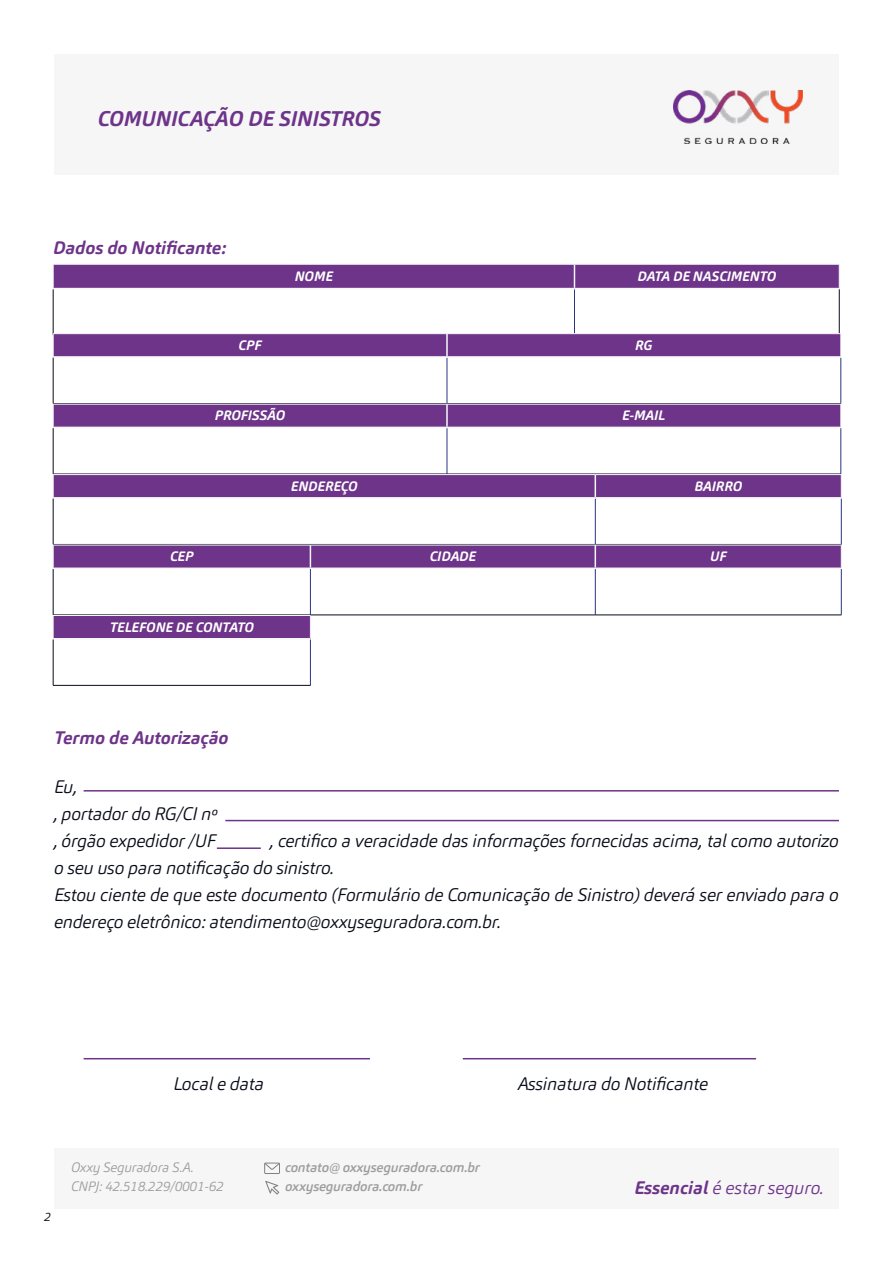
<style>
.page{position:relative;width:893px;height:1263px;background:#fff}
.page>*{position:absolute;margin:0;border:0;box-sizing:border-box;transform-origin:0 0}
.t1{font:italic 700 21px "Carnas";color:#6d348a}
.t2{font:italic 300 18px/27px "Carnas";letter-spacing:-.01em;color:#080b18}
.t3{font:italic 700 18px "Carnas";color:#6d348a}
.t4{font:italic 300 18px "Carnas";color:#6d348a}
.t5{font:italic 700 13.5px "Carnas";color:#fff}
.t6{font:italic 500 13.5px/19.2px "Carnas";letter-spacing:-.01em;color:#9d9d9c}
.t7{font:italic 300 13.5px/19.2px "Carnas";letter-spacing:-.01em;color:#9d9d9c}
.t8{font:italic 300 12px "Carnas";color:#000}
.s1{font-weight:700}
</style>
<div class="page">
<div style="left:54px;top:54px;width:785px;height:120px;background:#f7f6f7"></div>
<img style="left:674px;top:90px;width:129px;height:53px">
<hr style="left:574px;top:289px;width:1px;height:46px;background:#283583">
<svg style="left:53px;top:264px;width:787px;height:25px;background:#733c8e"></svg>
<hr style="left:53px;top:288px;width:521px;height:1px;background:#f7f6f7">
<hr style="left:574px;top:288px;width:265px;height:1px;background:#f7f6f7">
<hr style="left:53px;top:289px;width:1px;height:46px;background:#080b18">
<hr style="left:839px;top:289px;width:1px;height:46px;background:#080b18">
<hr style="left:447px;top:358px;width:1px;height:45px;background:#283583">
<hr style="left:840px;top:358px;width:1px;height:45px;background:#283583">
<hr style="left:53px;top:333px;width:394px;height:1px;background:#f7f6f7">
<hr style="left:447px;top:333px;width:394px;height:1px;background:#f7f6f7">
<div style="left:53px;top:334px;width:788px;height:22px;background:#6d348a"></div>
<hr style="left:446px;top:334px;width:2px;height:22px;background:#f7f6f7">
<hr style="left:53px;top:356px;width:394px;height:2px;background:#f7f6f7">
<hr style="left:447px;top:356px;width:394px;height:2px;background:#f7f6f7">
<hr style="left:53px;top:358px;width:1px;height:45px;background:#080b18">
<hr style="left:53px;top:403px;width:394px;height:1px;background:#080b18">
<hr style="left:447px;top:403px;width:394px;height:1px;background:#080b18">
<hr style="left:447px;top:428px;width:1px;height:46px;background:#283583">
<hr style="left:840px;top:428px;width:1px;height:46px;background:#283583">
<svg style="left:53px;top:404px;width:788px;height:23px;background:#733d8f"></svg>
<hr style="left:446px;top:404px;width:2px;height:23px;background:#f7f6f7">
<hr style="left:53px;top:427px;width:394px;height:1px;background:#f7f6f7">
<hr style="left:447px;top:427px;width:394px;height:1px;background:#f7f6f7">
<hr style="left:53px;top:428px;width:1px;height:46px;background:#080b18">
<hr style="left:595px;top:499px;width:1px;height:45px;background:#283583">
<hr style="left:841px;top:499px;width:1px;height:45px;background:#283583">
<hr style="left:53px;top:474px;width:542px;height:1px;background:#f7f6f7">
<hr style="left:595px;top:474px;width:246px;height:1px;background:#f7f6f7">
<div style="left:53px;top:475px;width:789px;height:23px;background:#6d348a"></div>
<hr style="left:53px;top:497px;width:542px;height:2px;background:#f7f6f7">
<hr style="left:595px;top:497px;width:246px;height:2px;background:#f7f6f7">
<hr style="left:53px;top:499px;width:1px;height:45px;background:#080b18">
<hr style="left:53px;top:544px;width:542px;height:1px;background:#080b18">
<hr style="left:595px;top:544px;width:246px;height:1px;background:#080b18">
<hr style="left:310px;top:569px;width:1px;height:46px;background:#283583">
<hr style="left:595px;top:569px;width:1px;height:46px;background:#283583">
<hr style="left:841px;top:569px;width:1px;height:46px;background:#283583">
<div style="left:53px;top:545px;width:789px;height:23px;background:#6d348a"></div>
<hr style="left:53px;top:567px;width:257px;height:2px;background:#f7f6f7">
<hr style="left:310px;top:567px;width:285px;height:2px;background:#f7f6f7">
<hr style="left:595px;top:567px;width:246px;height:2px;background:#f7f6f7">
<hr style="left:53px;top:569px;width:1px;height:46px;background:#080b18">
<hr style="left:310px;top:615px;width:285px;height:1px;background:#080b18">
<hr style="left:595px;top:615px;width:246px;height:1px;background:#080b18">
<div style="left:53px;top:615px;width:257px;height:24px;background:#6d348a"></div>
<hr style="left:310px;top:639px;width:1px;height:46px;background:#283583">
<hr style="left:53px;top:615px;width:258px;height:1px;background:#f7f6f7">
<svg style="left:53px;top:616px;width:1px;height:22px"></svg>
<svg style="left:310px;top:616px;width:1px;height:22px"></svg>
<hr style="left:53px;top:638px;width:258px;height:1px;background:#f7f6f7">
<hr style="left:53px;top:639px;width:1px;height:46px;background:#080b18">
<hr style="left:53px;top:685px;width:258px;height:1px;background:#080b18">
<hr style="left:84px;top:790px;width:755px;height:1px;background:#6d348a">
<hr style="left:463px;top:1058px;width:293px;height:1px;background:#6d348a">
<hr style="left:84px;top:1058px;width:286px;height:1px;background:#6d348a">
<hr style="left:225px;top:820px;width:614px;height:1px;background:#6d348a">
<hr style="left:217px;top:847px;width:44px;height:2px;background:#6d348a">
<div style="left:54px;top:1148px;width:785px;height:61px;background:#f7f6f7"></div>
<svg style="left:264px;top:1162px;width:16px;height:12px"></svg>
<svg style="left:265px;top:1181px;width:14px;height:13px"></svg>
<p class="t1" style="left:98px;top:105px;width:285px">COMUNICAÇÃO DE SINISTROS</p>
<p class="t3" style="left:53px;top:236px;width:175px">Dados do Notificante:</p>
<p class="t5" style="left:295px;top:267px;width:40px">NOME</p>
<p class="t5" style="left:637px;top:267px;width:140px">DATA DE NASCIMENTO</p>
<p class="t5" style="left:239px;top:337px;width:24px">CPF</p>
<p class="t5" style="left:635px;top:337px;width:19px">RG</p>
<p class="t5" style="left:215px;top:407px;width:72px">PROFISSÃO</p>
<p class="t5" style="left:622px;top:407px;width:45px">E-MAIL</p>
<p class="t5" style="left:291px;top:477px;width:68px">ENDEREÇO</p>
<p class="t5" style="left:694px;top:477px;width:49px">BAIRRO</p>
<p class="t5" style="left:170px;top:548px;width:25px">CEP</p>
<p class="t5" style="left:430px;top:548px;width:48px">CIDADE</p>
<p class="t5" style="left:710px;top:548px;width:18px">UF</p>
<p class="t5" style="left:110px;top:618px;width:146px">TELEFONE DE CONTATO</p>
<p class="t3" style="left:54px;top:726px;width:176px">Termo de Autorização</p>
<p class="t2" style="left:54px;top:773px;width:165px">Eu,<br>, portador do RG/CI nº , órgão expedidor /UF</p>
<p class="t2" style="left:54px;top:827px;width:786px;text-indent:216px">, certifico a veracidade das informações fornecidas acima, tal como autorizo o seu uso para notificação do sinistro.<br>Estou ciente de que este documento (Formulário de Comunicação de Sinistro) deverá ser enviado para o endereço eletrônico: atendimento@oxxyseguradora.com.br.</p>
<p class="t2" style="left:173px;top:1070px;width:92px">Local e data</p>
<p class="t2" style="left:518px;top:1070px;width:192px">Assinatura do Notificante</p>
<p class="t8" style="left:44px;top:1209px;width:8px">2</p>
<p class="t7" style="left:71px;top:1157px;width:154px">Oxxy Seguradora S.A.<br>CNPJ: 42.518.229/0001-62</p>
<p class="t6" style="left:285px;top:1157px;width:196px">contato@ oxxyseguradora.com.br oxxyseguradora.com.br</p>
<p class="t4" style="left:634px;top:1177px;width:191px"><span class="s1">Essencial</span> é estar seguro.</p>
</div>
